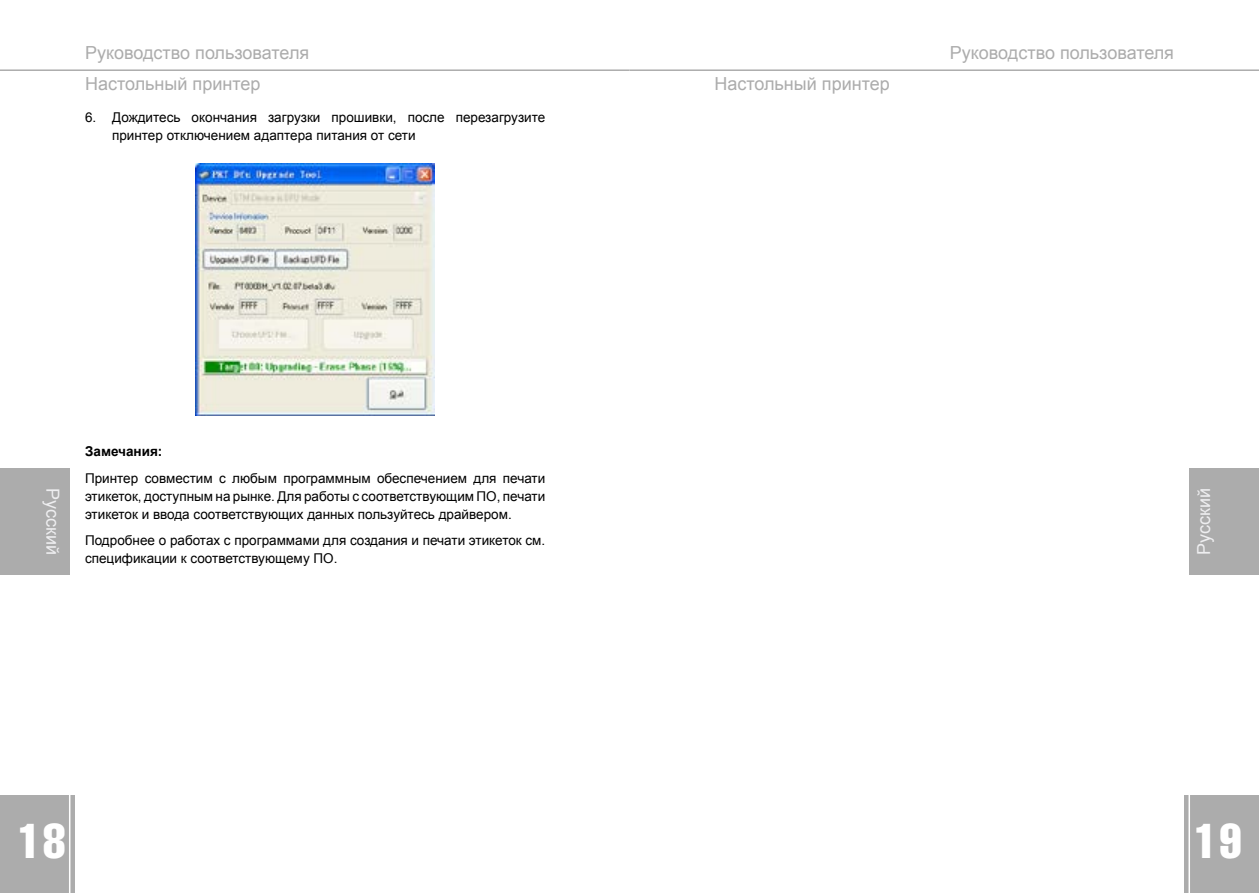
<style>
.page{position:relative;width:1259px;height:893px;background:#fff}
.page>*{position:absolute;margin:0;border:0;box-sizing:border-box;transform-origin:0 0}
.t1{font:48px "AG Letterica Compressed C";color:#fff}
.t2{font:18px "Arial";color:#acacac}
.t3{font:18px "Arial";color:#eeeef0}
.t4{font:13.5px/18px "Arial";color:#000}
.t5{font:700 13.5px "Arial";color:#000}
</style>
<div class="page">
<div style="left:0;top:795px;width:75px;height:98px;background:#acacac"></div>
<div style="left:1184px;top:795px;width:75px;height:98px;background:#acacac"></div>
<div style="left:0;top:468px;width:70px;height:107px;background:#acacac"></div>
<div style="left:1189px;top:468px;width:70px;height:107px;background:#acacac"></div>
<hr style="left:69px;top:795px;width:1px;height:98px;background:#fff">
<hr style="left:1188px;top:795px;width:2px;height:98px;background:#fff">
<hr style="left:0;top:69px;width:629px;height:2px;background:#acacac">
<hr style="left:629px;top:69px;width:630px;height:2px;background:#acacac">
<img style="left:195px;top:164px;width:239px;height:251px">
<h2 class="t2" style="left:85px;top:41px;width:226px">Руководство пользователя</h2>
<h2 class="t2" style="left:950px;top:41px;width:226px">Руководство пользователя</h2>
<h2 class="t2" style="left:85px;top:72px;width:177px">Настольный принтер</h2>
<h2 class="t2" style="left:714px;top:72px;width:177px">Настольный принтер</h2>
<p class="t4" style="left:112px;top:108px;width:435px;text-indent:-27px">6. Дождитесь окончания загрузки прошивки, после перезагрузите принтер отключением адаптера питания от сети</p>
<p class="t5" style="left:85px;top:442px;width:79px">Замечания:</p>
<p class="t4" style="left:85px;top:469px;width:462px;text-align:justify">Принтер совместим с любым программным обеспечением для печати этикеток, доступным на рынке. Для работы с соответствующим ПО, печати этикеток и ввода соответствующих данных пользуйтесь драйвером.</p>
<p class="t4" style="left:85px;top:532px;width:462px">Подробнее о работах с программами для создания и печати этикеток см. спецификации к соответствующему ПО.</p>
<h2 class="t3" style="left:65px;top:488px;width:68px;rotate:90deg">Русский</h2>
<h2 class="t3" style="left:1192px;top:555px;width:68px;rotate:-90deg">Русский</h2>
<h1 class="t1" style="left:18px;top:815px;width:49px">18</h1>
<h1 class="t1" style="left:1194px;top:815px;width:49px">19</h1>
</div>
